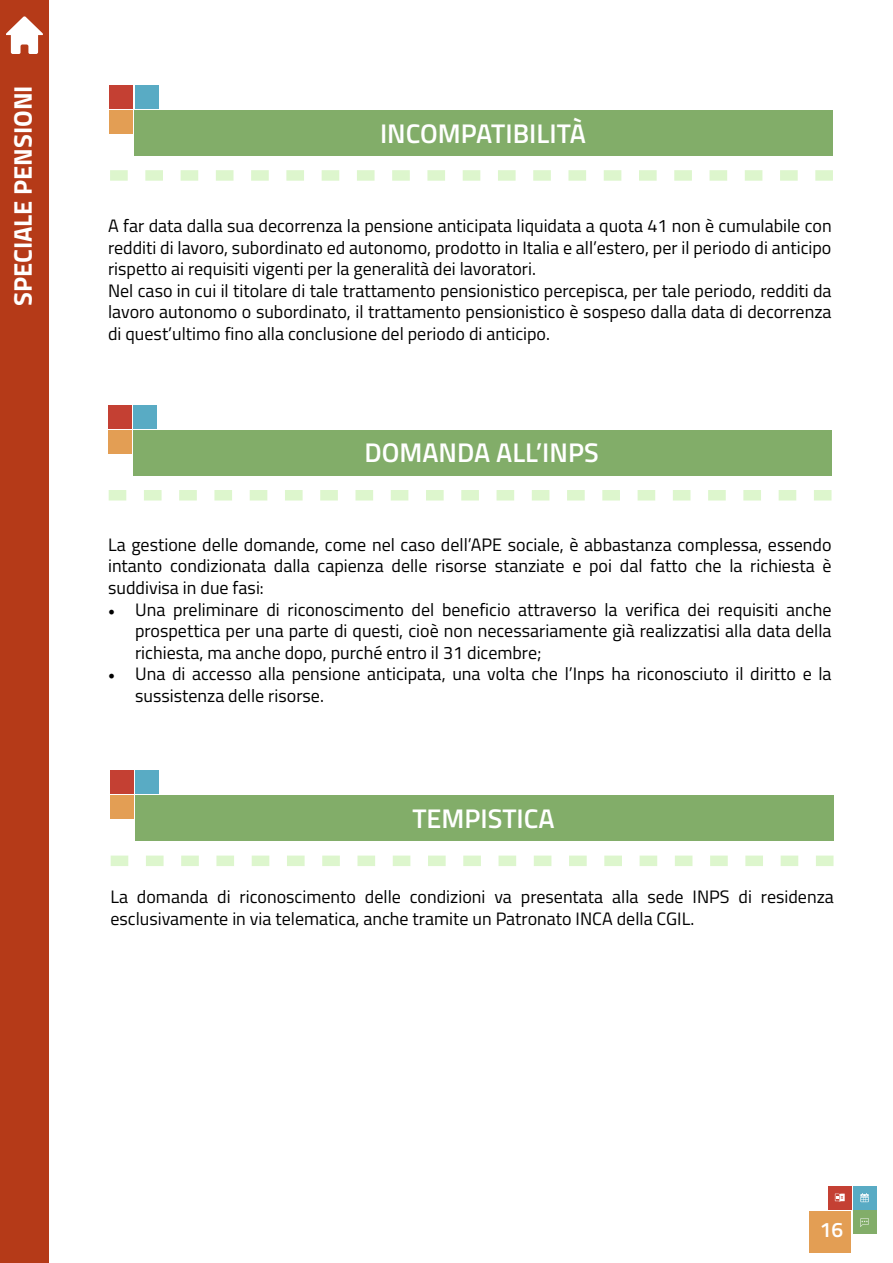
<style>
.page{position:relative;width:893px;height:1263px;background:#fff}
.page>*{position:absolute;margin:0;border:0;box-sizing:border-box;transform-origin:0 0}
.t1{font:600 27px "Titillium Web";color:#fff}
.t2{font:700 25.5px "Titillium Web";color:#fff}
.t3{font:600 21px "Titillium Web";color:#fff}
.t4{font:18px/21.6px "Titillium Web";color:#000}
.s1{font-family:"Minion Pro"}
</style>
<div class="page">
<div style="left:809px;top:1211px;width:42px;height:42px;background:#e39e54"></div>
<div style="left:828px;top:1186px;width:23px;height:23px;background:#c44033"></div>
<svg style="left:835px;top:1193px;width:10px;height:8px"></svg>
<div style="left:853px;top:1186px;width:23px;height:23px;background:#59abc4"></div>
<div style="left:853px;top:1211px;width:23px;height:23px;background:#82ad69"></div>
<svg style="left:860px;top:1193px;width:9px;height:9px"></svg>
<svg style="left:860px;top:1218px;width:9px;height:9px"></svg>
<div style="left:0;top:0;width:49px;height:1263px;background:#b53a18"></div>
<svg style="left:6px;top:16px;width:37px;height:38px"></svg>
<div style="left:110px;top:110px;width:23px;height:24px;background:#e39e54"></div>
<div style="left:110px;top:85px;width:23px;height:24px;background:#c44033"></div>
<div style="left:135px;top:85px;width:23px;height:24px;background:#59abc4"></div>
<div style="left:135px;top:110px;width:698px;height:45px;background:#82ad69"></div>
<svg style="left:110px;top:170px;width:723px;height:11px"></svg>
<div style="left:110px;top:795px;width:24px;height:24px;background:#e39e54"></div>
<div style="left:110px;top:770px;width:24px;height:24px;background:#c44033"></div>
<div style="left:135px;top:770px;width:24px;height:24px;background:#59abc4"></div>
<div style="left:135px;top:795px;width:698px;height:45px;background:#82ad69"></div>
<svg style="left:111px;top:855px;width:722px;height:11px"></svg>
<div style="left:108px;top:430px;width:24px;height:24px;background:#e39e54"></div>
<div style="left:108px;top:405px;width:24px;height:23px;background:#c44033"></div>
<div style="left:133px;top:405px;width:24px;height:23px;background:#59abc4"></div>
<div style="left:133px;top:430px;width:698px;height:45px;background:#82ad69"></div>
<svg style="left:109px;top:490px;width:722px;height:10px"></svg>
<h2 class="t2" style="left:3px;top:306px;width:222px;rotate:-90deg">SPECIALE PENSIONI</h2>
<h1 class="t1" style="left:380px;top:113px;width:207px">INCOMPATIBILITÀ</h1>
<p class="t4" style="left:108px;top:214px;width:725px">A far data dalla sua decorrenza la pensione anticipata liquidata a quota 41 non è cumulabile con redditi di lavoro, subordinato ed autonomo, prodotto in Italia e all’estero, per il periodo di anticipo rispetto ai requisiti vigenti per la generalità dei lavoratori.<br>Nel caso in cui il titolare di tale trattamento pensionistico percepisca, per tale periodo, redditi da lavoro autonomo o subordinato, il trattamento pensionistico è sospeso dalla data di decorrenza di quest’ultimo fino alla conclusione del periodo di anticipo.</p>
<h1 class="t1" style="left:364px;top:433px;width:236px">DOMANDA ALL’INPS</h1>
<p class="t4" style="left:108px;top:533px;width:725px;text-align:justify">La gestione delle domande, come nel caso dell’APE sociale, è abbastanza complessa, essendo intanto condizionata dalla capienza delle risorse stanziate e poi dal fatto che la richiesta è suddivisa in due fasi:</p>
<p class="t4" style="left:135px;top:598px;width:698px;text-align:justify;text-indent:-27px"><span class="s1">•</span> Una preliminare di riconoscimento del beneficio attraverso la verifica dei requisiti anche prospettica per una parte di questi, cioè non necessariamente già realizzatisi alla data della richiesta, ma anche dopo, purché entro il 31 dicembre;</p>
<p class="t4" style="left:135px;top:662px;width:698px;text-indent:-27px"><span class="s1">•</span> Una di accesso alla pensione anticipata, una volta che l’Inps ha riconosciuto il diritto e la sussistenza delle risorse.</p>
<h1 class="t1" style="left:412px;top:798px;width:144px">TEMPISTICA</h1>
<p class="t4" style="left:110px;top:885px;width:725px">La domanda di riconoscimento delle condizioni va presentata alla sede INPS di residenza esclusivamente in via telematica, anche tramite un Patronato INCA della CGIL.</p>
<p class="t3" style="left:820px;top:1214px;width:25px">16</p>
</div>
